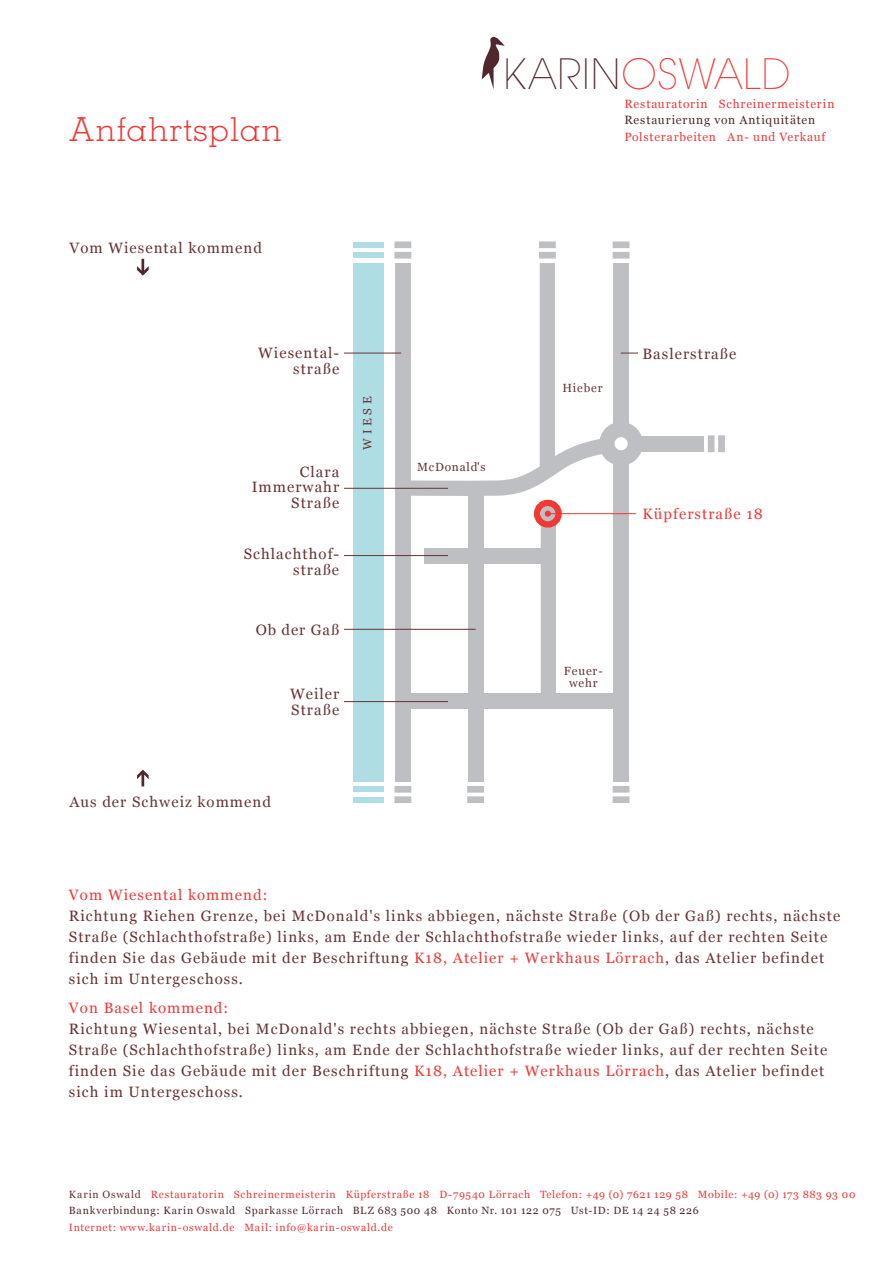
<style>
.page{position:relative;width:893px;height:1263px;background:#fff}
.page>*{position:absolute;margin:0;border:0;box-sizing:border-box;transform-origin:0 0}
.t1{font:300 43.5px "AV26";letter-spacing:.04em;color:#ee3937}
.t2{font:300 33px "Memphis LT Std";letter-spacing:.03em;color:#ee3937}
.t3{font:15px/21px "Georgia";letter-spacing:.07em;color:#633}
.t4{font:15px "Georgia";letter-spacing:.07em;color:#ee3937}
.t5{font:12px "Georgia";letter-spacing:.065em;color:#ee3937}
.t6{font:12px "Georgia";letter-spacing:.06em;color:#50282b}
.t7{font:11.85px/12.6px "Georgia";letter-spacing:.07em;color:#633;text-align:center}
.t8{font:10.5px/16.5px "Georgia";letter-spacing:.07em;color:#ee3937}
.s1{color:#50282b}
.s2{color:#ee3937}
.s3{color:#633}
</style>
<div class="page">
<svg style="left:137px;top:259px;width:12px;height:17px"></svg>
<svg style="left:137px;top:770px;width:12px;height:16px"></svg>
<div style="left:541px;top:506px;width:15px;height:201px;background:#bebfc2;border-radius:8px"></div>
<div style="left:621px;top:436px;width:82px;height:15px;background:#bebfc2"></div>
<div style="left:425px;top:548px;width:128px;height:15px;background:#bebfc2"></div>
<div style="left:613px;top:263px;width:16px;height:518px;background:#bebfc2"></div>
<div style="left:403px;top:693px;width:218px;height:15px;background:#bebfc2"></div>
<div style="left:468px;top:488px;width:15px;height:293px;background:#bebfc2"></div>
<div style="left:395px;top:263px;width:15px;height:518px;background:#bebfc2"></div>
<svg style="left:394px;top:252px;width:17px;height:7px"></svg>
<svg style="left:394px;top:241px;width:17px;height:7px"></svg>
<div style="left:353px;top:253px;width:30px;height:5px;background:#aedee4"></div>
<div style="left:353px;top:242px;width:30px;height:5px;background:#aedee4"></div>
<svg style="left:539px;top:252px;width:17px;height:7px"></svg>
<svg style="left:539px;top:241px;width:17px;height:7px"></svg>
<div style="left:613px;top:252px;width:16px;height:7px;background:#bebfc2;border:2px solid #bebfc2"></div>
<div style="left:613px;top:241px;width:16px;height:7px;background:#bebfc2;border:2px solid #bebfc2"></div>
<svg style="left:394px;top:796px;width:17px;height:7px"></svg>
<svg style="left:467px;top:796px;width:17px;height:7px"></svg>
<svg style="left:394px;top:786px;width:17px;height:7px"></svg>
<svg style="left:467px;top:786px;width:17px;height:7px"></svg>
<div style="left:353px;top:797px;width:30px;height:5px;background:#aedee4"></div>
<div style="left:353px;top:787px;width:30px;height:5px;background:#aedee4"></div>
<div style="left:613px;top:796px;width:16px;height:7px;background:#bebfc2;border:2px solid #bebfc2"></div>
<div style="left:613px;top:786px;width:16px;height:7px;background:#bebfc2;border:2px solid #bebfc2"></div>
<div style="left:708px;top:435px;width:6px;height:17px;background:#bebfc2"></div>
<div style="left:718px;top:435px;width:7px;height:17px;background:#bebfc2;border:2px solid #bebfc2"></div>
<div style="left:353px;top:263px;width:30px;height:518px;background:#aedee4"></div>
<hr style="left:344px;top:353px;width:57px;height:1px;background:#633">
<svg style="left:388px;top:263px;width:255px;height:241px"></svg>
<hr style="left:551px;top:513px;width:85px;height:1px;background:#ee3937">
<hr style="left:344px;top:555px;width:104px;height:1px;background:#633">
<hr style="left:344px;top:629px;width:132px;height:1px;background:#633">
<hr style="left:344px;top:701px;width:104px;height:1px;background:#633">
<div style="left:534px;top:500px;width:28px;height:27px;border:22px solid #ee3937;border-radius:50%"></div>
<hr style="left:344px;top:488px;width:104px;height:1px;background:#633">
<svg style="left:482px;top:37px;width:23px;height:52px"></svg>
<h2 class="t2" style="left:69px;top:109px;width:214px">Anfahrtsplan</h2>
<p class="t3" style="left:69px;top:238px;width:194px">Vom Wiesental kommend</p>
<p class="t3" style="left:258px;top:345px;width:82px;line-height:15.8px;text-align:right">Wiesental&shy;straße</p>
<p class="t3" style="left:252px;top:464px;width:89px;line-height:15.8px;text-align:right">Clara<br>Immerwahr<br>Straße</p>
<p class="t3" style="left:244px;top:547px;width:97px;line-height:15.8px;text-align:right">Schlachthof&shy;straße</p>
<p class="t3" style="left:256px;top:619px;width:85px">Ob der Gaß</p>
<p class="t3" style="left:290px;top:687px;width:51px;line-height:15.8px">Weiler<br>Straße</p>
<p class="t7" style="left:361px;top:450px;width:55px;rotate:-90deg">WIESE</p>
<p class="t3" style="left:69px;top:792px;width:203px">Aus der Schweiz kommend</p>
<h1 class="t1" style="left:504px;top:48px;width:287px"><span class="s1">KARIN</span>OSWALD</h1>
<p class="t5" style="left:624px;top:96px;width:212px">Restauratorin Schreinermeisterin</p>
<p class="t6" style="left:624px;top:113px;width:192px">Restaurierung von Antiquitäten</p>
<p class="t5" style="left:624px;top:129px;width:202px">Polsterarbeiten An- und Verkauf</p>
<p class="t7" style="left:417px;top:461px;width:70px">McDonald's</p>
<p class="t7" style="left:562px;top:381px;width:42px">Hieber</p>
<p class="t3" style="left:642px;top:344px;width:95px">Baslerstraße</p>
<p class="t4" style="left:642px;top:505px;width:122px">Küpferstraße 18</p>
<p class="t7" style="left:564px;top:664px;width:40px">Feuer&shy;wehr</p>
<p class="t4" style="left:69px;top:886px;width:200px">Vom Wiesental kommend:</p>
<p class="t3" style="left:69px;top:906px;width:773px">Richtung Riehen Grenze, bei McDonald's links abbiegen, nächste Straße (Ob der Gaß) rechts, nächste Straße (Schlachthofstraße) links, am Ende der Schlachthofstraße wieder links, auf der rechten Seite finden Sie das Gebäude mit der Beschriftung <span class="s2">K18, Atelier + Werkhaus Lörrach</span>, das Atelier befindet sich im Untergeschoss.</p>
<p class="t4" style="left:69px;top:999px;width:161px">Von Basel kommend:</p>
<p class="t3" style="left:69px;top:1019px;width:760px">Richtung Wiesental, bei McDonald's rechts abbiegen, nächste Straße (Ob der Gaß) rechts, nächste Straße (Schlachthofstraße) links, am Ende der Schlachthofstraße wieder links, auf der rechten Seite finden Sie das Gebäude mit der Beschriftung <span class="s2">K18, Atelier + Werkhaus Lörrach</span>, das Atelier befindet sich im Untergeschoss.</p>
<p class="t8" style="left:69px;top:1186px;width:788px"><span class="s3">Karin Oswald</span> Restauratorin Schreinermeisterin Küpferstraße 18 D-79540 Lörrach Telefon: +49 (0) 7621 129 58 Mobile: +49 (0) 173 883 93 00<br><span class="s1">Bankverbindung: Karin Oswald Sparkasse Lörrach BLZ 683 500 48 Konto Nr. 101 122 075 Ust-ID: DE 14 24 58 226</span></p>
<p class="t8" style="left:69px;top:1219px;width:325px">Internet: www.karin-oswald.de Mail: info@karin-oswald.de</p>
</div>
